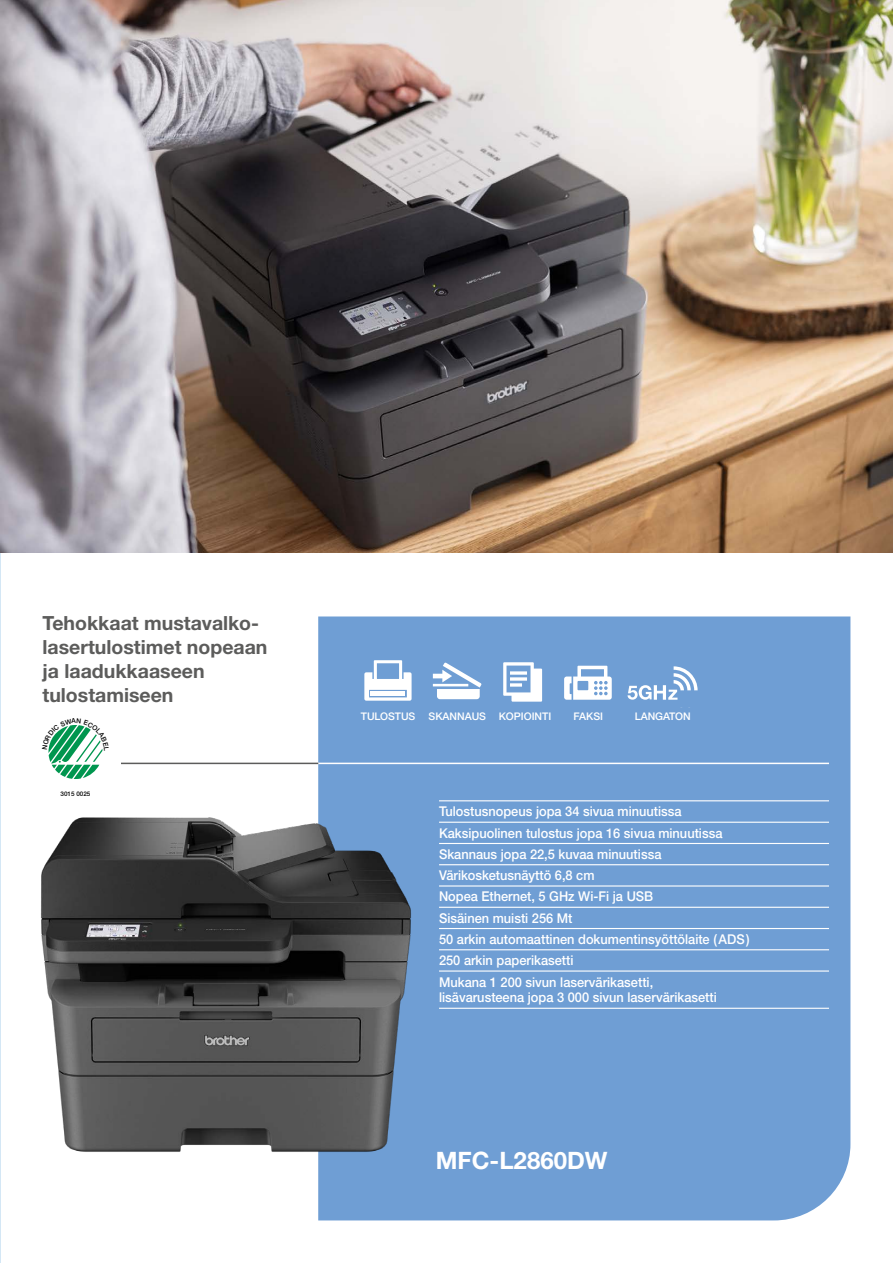
<style>
.page{position:relative;width:893px;height:1263px;background:#fff}
.page>*{position:absolute;margin:0;border:0;box-sizing:border-box;transform-origin:0 0}
.t1{font:700 24px "Helvetica Neue LTW1 G";color:#fff}
.t2{font:700 19.5px/24px "Helvetica Neue LTW1 G";color:#5c5c5b}
.t3{font:500 13.5px/21.5px "Helvetica Neue LTW1 G";color:#fff;scale:.95 1}
.t4{font:500 10.5px "Helvetica Neue LTW1 G";color:#fff}
.t5{font:500 6.3px "Helvetica Neue LT Std";color:#000}
</style>
<div class="page">
<div style="left:318px;top:616px;width:532px;height:604px;background:#6f9ed4"></div>
<svg style="left:364px;top:660px;width:48px;height:41px"></svg>
<div style="left:370px;top:691px;width:35px;height:5px;background:#fff"></div>
<svg style="left:433px;top:662px;width:49px;height:37px"></svg>
<svg style="left:503px;top:662px;width:39px;height:40px"></svg>
<svg style="left:564px;top:666px;width:48px;height:34px"></svg>
<svg style="left:627px;top:666px;width:71px;height:34px"></svg>
<img style="left:0;top:0;width:893px;height:553px">
<hr style="left:318px;top:763px;width:511px;height:1px;background:#fff">
<hr style="left:439px;top:800px;width:390px;height:1px;background:#fff">
<hr style="left:439px;top:822px;width:390px;height:1px;background:#fff">
<hr style="left:439px;top:843px;width:390px;height:1px;background:#fff">
<hr style="left:439px;top:864px;width:390px;height:1px;background:#fff">
<hr style="left:439px;top:885px;width:390px;height:1px;background:#fff">
<hr style="left:439px;top:907px;width:390px;height:1px;background:#fff">
<hr style="left:439px;top:928px;width:390px;height:1px;background:#fff">
<hr style="left:439px;top:949px;width:390px;height:1px;background:#fff">
<hr style="left:439px;top:970px;width:390px;height:1px;background:#fff">
<hr style="left:439px;top:1008px;width:390px;height:1px;background:#fff">
<img style="left:41px;top:800px;width:378px;height:420px">
<hr style="left:43px;top:763px;width:275px;height:1px;background:#5c5c5b">
<div style="left:40px;top:717px;width:81px;height:78px;background:#fff"></div>
<svg style="left:48px;top:725px;width:55px;height:54px"></svg>
<h2 class="t2" style="left:43px;top:611px;width:226px">Tehokkaat mustavalko&shy;lasertulostimet nopeaan ja laadukkaaseen tulostamiseen</h2>
<p class="t5" style="left:61px;top:789px;width:31px">3015 0025</p>
<p class="t4" style="left:361px;top:710px;width:56px">TULOSTUS</p>
<p class="t4" style="left:429px;top:710px;width:124px">SKANNAUS KOPIOINTI</p>
<p class="t4" style="left:573px;top:710px;width:31px">FAKSI</p>
<p class="t4" style="left:635px;top:710px;width:58px">LANGATON</p>
<p class="t3" style="left:439px;top:801px;width:257px">Tulostusnopeus jopa 34 sivua minuutissa</p>
<p class="t3" style="left:439px;top:822px;width:300px">Kaksipuolinen tulostus jopa 16 sivua minuutissa<br>Skannaus jopa 22,5 kuvaa minuutissa<br>Värikosketusnäyttö 6,8 cm</p>
<p class="t3" style="left:439px;top:886px;width:329px">Nopea Ethernet, 5 GHz Wi-Fi ja USB<br>Sisäinen muisti 256 Mt<br>50 arkin automaattinen dokumentinsyöttölaite (ADS)<br>250 arkin paperikasetti<br>Mukana 1 200 sivun laservärikasetti,</p>
<p class="t3" style="left:439px;top:986px;width:294px">lisävarusteena jopa 3 000 sivun laservärikasetti</p>
<h1 class="t1" style="left:436px;top:1145px;width:173px">MFC-L2860DW</h1>
</div>
